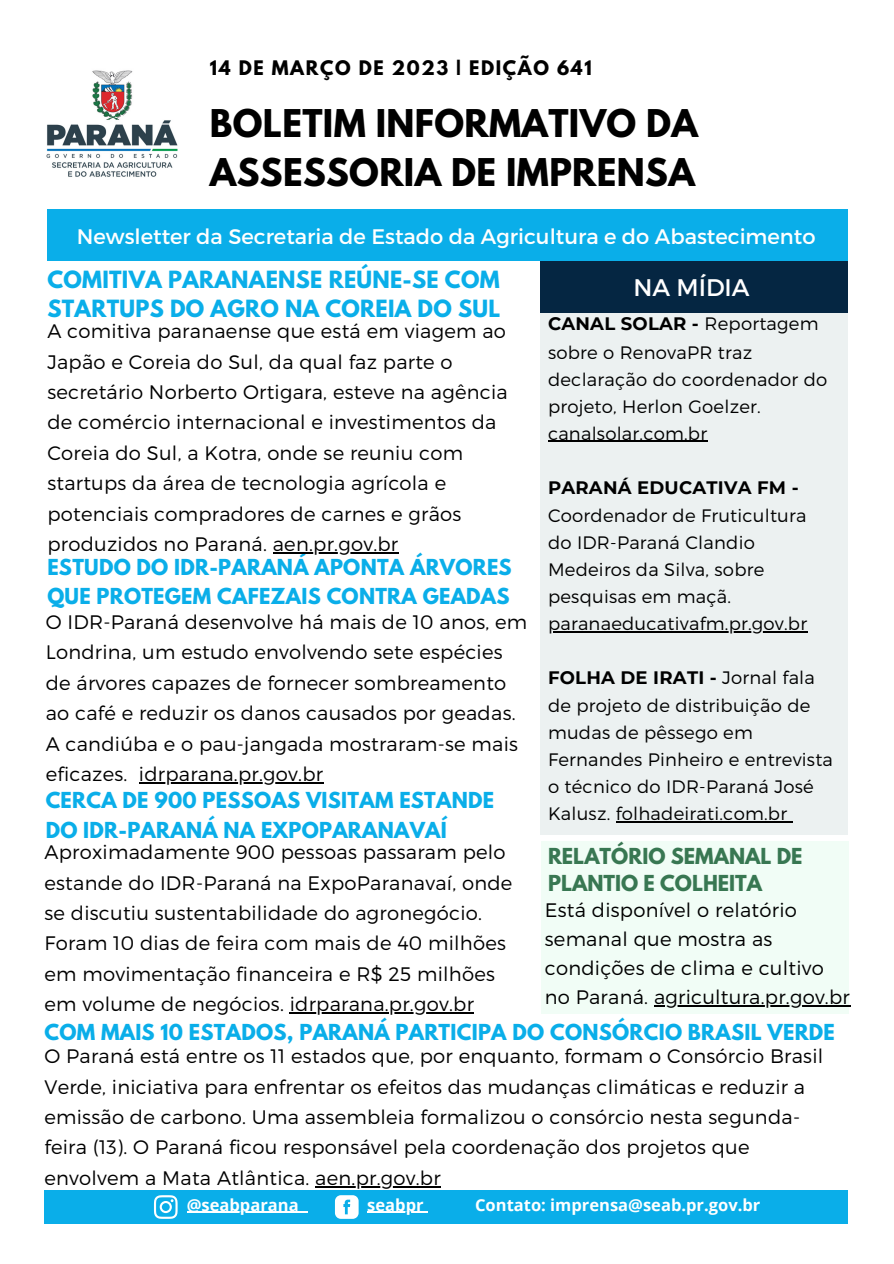
<style>
.page{position:relative;width:894px;height:1264px;background:#fff}
.page>*{position:absolute;margin:0;border:0;box-sizing:border-box;transform-origin:0 0}
.t1{font:700 33.9px/48.3px "League Spartan";letter-spacing:.01em;color:#000}
.t2{font:24px "Montserrat";color:#fff}
.t3{font:21px "Montserrat";color:#fff}
.t4{font:700 21px/29.2px "League Spartan";letter-spacing:.015em;color:#0aaee9}
.t5{font:300 19.5px/30.5px "Montserrat";letter-spacing:.015em;color:#000}
.t6{font:700 19.5px/29.2px "League Spartan";letter-spacing:.015em;color:#0aaee9}
.t7{font:700 19.5px/27px "League Spartan";color:#387752}
.t8{font:300 18px/27.3px "Montserrat";letter-spacing:.015em;color:#000}
.t9{font:700 18px "Montserrat";letter-spacing:.015em;color:#000}
.t10{font:700 17.85px "League Spartan";letter-spacing:.09em;color:#000}
.t11{font:700 16.5px "Open Sans";color:#fff}
.s1{font-weight:700}
</style>
<div class="page">
<div style="left:47px;top:209px;width:800px;height:52px;background:#0aaee9"></div>
<div style="left:44px;top:1189px;width:803px;height:34px;background:#0aaee9"></div>
<div style="left:539px;top:313px;width:308px;height:521px;background:#ecf1f1"></div>
<div style="left:539px;top:261px;width:308px;height:52px;background:#052642"></div>
<img style="left:46px;top:70px;width:132px;height:107px">
<hr style="left:187px;top:1211px;width:111px;height:1px;background:#fff">
<hr style="left:367px;top:1211px;width:56px;height:1px;background:#fff">
<svg style="left:154px;top:1195px;width:23px;height:23px"></svg>
<svg style="left:335px;top:1195px;width:23px;height:23px"></svg>
<hr style="left:548px;top:441px;width:159px;height:1px;background:#000">
<hr style="left:548px;top:631px;width:259px;height:1px;background:#000">
<hr style="left:615px;top:821px;width:172px;height:1px;background:#000">
<hr style="left:315px;top:1185px;width:126px;height:2px;background:#000">
<hr style="left:139px;top:782px;width:184px;height:1px;background:#000">
<div style="left:540px;top:841px;width:308px;height:173px;background:#f1fdf6"></div>
<hr style="left:653px;top:1005px;width:196px;height:1px;background:#000">
<hr style="left:273px;top:552px;width:125px;height:1px;background:#000">
<hr style="left:290px;top:1012px;width:184px;height:1px;background:#000">
<p class="t10" style="left:210px;top:59px;width:383px">14 DE MARÇO DE 2023 | EDIÇÃO 641</p>
<h1 class="t1" style="left:210px;top:104px;width:489px">BOLETIM INFORMATIVO DA<br>ASSESSORIA DE IMPRENSA</h1>
<p class="t3" style="left:77px;top:223px;width:740px">Newsletter da Secretaria de Estado da Agricultura e do Abastecimento</p>
<p class="t2" style="left:633px;top:271px;width:117px">NA MÍDIA</p>
<p class="t4" style="left:47px;top:268px;width:454px">COMITIVA PARANAENSE REÚNE-SE COM<br>STARTUPS DO AGRO NA COREIA DO SUL</p>
<p class="t8" style="left:548px;top:309px;width:281px"><span class="s1">CANAL SOLAR -</span> Reportagem sobre o RenovaPR traz declaração do coordenador do projeto, Herlon Goelzer. canalsolar.com.br</p>
<p class="t9" style="left:548px;top:476px;width:252px">PARANÁ EDUCATIVA FM -</p>
<p class="t8" style="left:548px;top:501px;width:260px">Coordenador de Fruticultura do IDR-Paraná Clandio<br>Medeiros da Silva, sobre pesquisas em maçã. paranaeducativafm.pr.gov.br</p>
<p class="t8" style="left:548px;top:663px;width:286px"><span class="s1">FOLHA DE IRATI -</span> Jornal fala de projeto de distribuição de mudas de pêssego em<br>Fernandes Pinheiro e entrevista o técnico do IDR-Paraná José<br>Kalusz. folhadeirati.com.br</p>
<p class="t5" style="left:47px;top:315px;width:462px">A comitiva paranaense que está em viagem ao Japão e Coreia do Sul, da qual faz parte o secretário Norberto Ortigara, esteve na agência de comércio internacional e investimentos da Coreia do Sul, a Kotra, onde se reuniu com startups da área de tecnologia agrícola e potenciais compradores de carnes e grãos produzidos no Paraná. aen.pr.gov.br</p>
<p class="t6" style="left:47px;top:555px;width:466px">ESTUDO DO IDR-PARANÁ APONTA ÁRVORES<br>QUE PROTEGEM CAFEZAIS CONTRA GEADAS</p>
<p class="t5" style="left:46px;top:606px;width:483px">O IDR-Paraná desenvolve há mais de 10 anos, em Londrina, um estudo envolvendo sete espécies de árvores capazes de fornecer sombreamento ao café e reduzir os danos causados por geadas.<br>A candiúba e o pau-jangada mostraram-se mais eficazes. idrparana.pr.gov.br</p>
<p class="t6" style="left:46px;top:788px;width:450px">CERCA DE 900 PESSOAS VISITAM ESTANDE<br>DO IDR-PARANÁ NA EXPOPARANAVAÍ</p>
<p class="t7" style="left:548px;top:845px;width:256px">RELATÓRIO SEMANAL DE<br>PLANTIO E COLHEITA</p>
<p class="t5" style="left:44px;top:836px;width:469px">Aproximadamente 900 pessoas passaram pelo estande do IDR-Paraná na ExpoParanavaí, onde se discutiu sustentabilidade do agronegócio.<br>Foram 10 dias de feira com mais de 40 milhões em movimentação financeira e R$ 25 milhões em volume de negócios. idrparana.pr.gov.br</p>
<p class="t5" style="left:544px;top:894px;width:306px;line-height:29.2px">Está disponível o relatório semanal que mostra as condições de clima e cultivo no Paraná. agricultura.pr.gov.br</p>
<p class="t6" style="left:44px;top:1019px;width:791px">COM MAIS 10 ESTADOS, PARANÁ PARTICIPA DO CONSÓRCIO BRASIL VERDE</p>
<p class="t5" style="left:44px;top:1040px;width:780px">O Paraná está entre os 11 estados que, por enquanto, formam o Consórcio Brasil Verde, iniciativa para enfrentar os efeitos das mudanças climáticas e reduzir a emissão de carbono. Uma assembleia formalizou o consórcio nesta segunda&shy;feira (13). O Paraná ficou responsável pela coordenação dos projetos que envolvem a Mata Atlântica. aen.pr.gov.br</p>
<p class="t11" style="left:187px;top:1193px;width:113px">@seabparana</p>
<p class="t11" style="left:367px;top:1193px;width:58px">seabpr</p>
<p class="t11" style="left:475px;top:1193px;width:287px">Contato: imprensa@seab.pr.gov.br</p>
</div>
